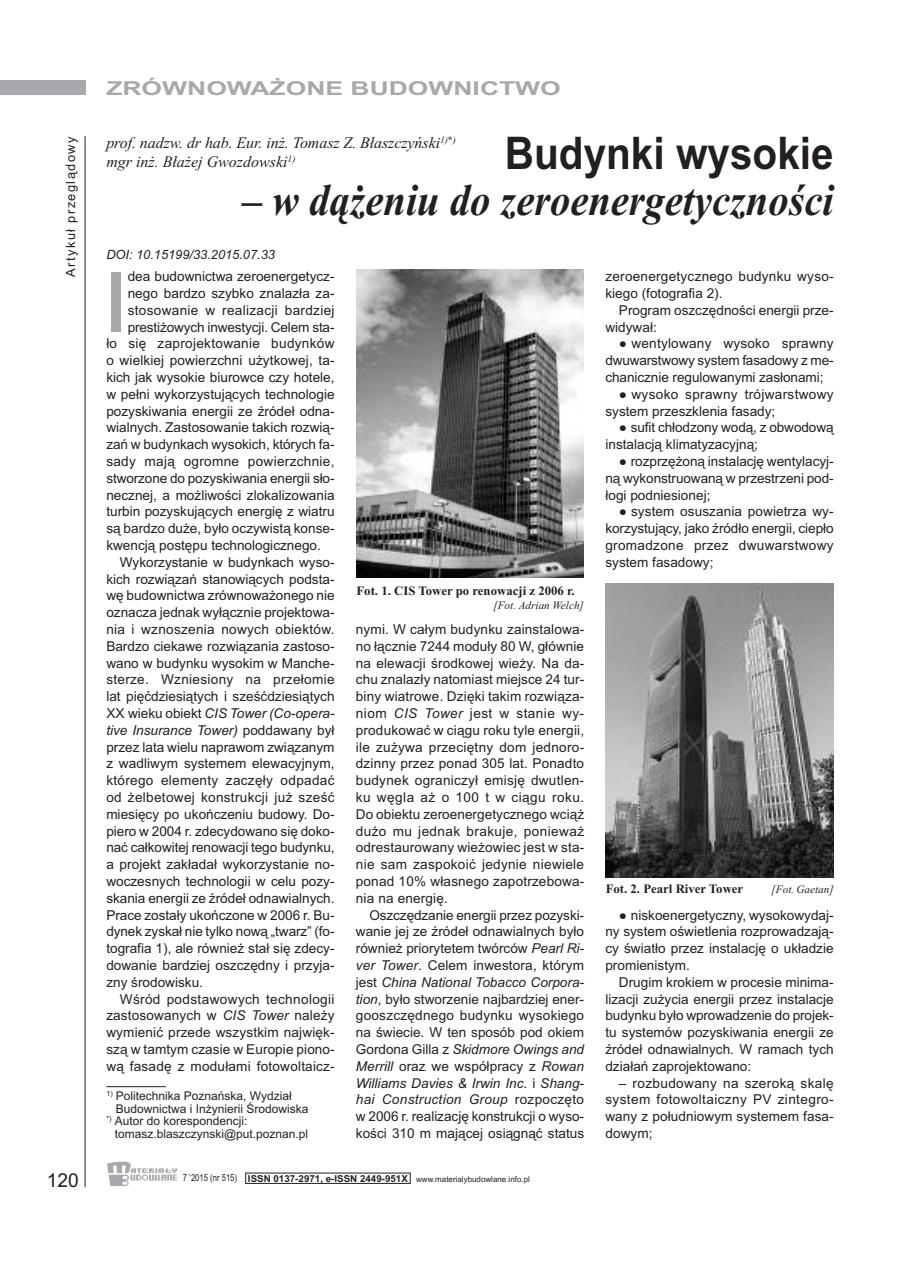
<style>
.page{position:relative;width:906px;height:1268px;background:#fff}
.page>*{position:absolute;margin:0;border:0;box-sizing:border-box;transform-origin:0 0}
.t1{font:700 82.8px "Arial";color:#a8a9ad;scale:.8 1}
.t2{font:italic 700 45px "Times New Roman";color:#231f20;scale:.9 1}
.t3{font:700 45px "Arial";color:#231f20;scale:.9 1}
.t4{font:700 19.2px "Arial";color:#a8a9ad;scale:1.38 1}
.t5{font:19.2px "Arial";color:#231f20}
.t6{font:italic 16.05px/19.2px "Times New Roman";letter-spacing:-.005em;color:#231f20}
.t7{font:13.65px/16.8px "Arial";color:#231f20;text-align:justify}
.t8{font:13.65px/16.8px "Arial";letter-spacing:.02em;color:#231f20}
.t9{font:italic 13.65px "Arial";color:#231f20}
.t10{font:13.65px "Arial";letter-spacing:.025em;color:#231f20}
.t11{font:700 12.75px "Times New Roman";color:#231f20}
.t12{font:italic 12.75px "Arial";color:#231f20}
.t13{font:12.75px "Arial";letter-spacing:.11em;color:#231f20}
.t14{font:12px "Arial";color:#231f20}
.t15{font:italic 11.25px "Times New Roman";color:#231f20}
.t16{font:7.95px "Arial";color:#231f20}
.s1{font-style:normal}
.s2{font-style:italic}
.s3{font-size:9.6px}
.s4{font-weight:700;font-size:9.6px}
</style>
<div class="page">
<div style="left:0;top:81px;width:85px;height:14px;background:#a8a9ad"></div>
<hr style="left:85px;top:136px;width:1px;height:1050px;background:#231f20">
<svg style="left:107px;top:1161px;width:70px;height:24px"></svg>
<hr style="left:106px;top:1086px;width:60px;height:1px;background:#231f20">
<img style="left:356px;top:269px;width:227px;height:308px">
<img style="left:605px;top:583px;width:228px;height:294px">
<p class="t13" style="left:63px;top:277px;width:142px;rotate:-90deg">Artykuł przeglądowy</p>
<h3 class="t5" style="left:47px;top:1168px;width:34px">120</h3>
<h3 class="t4" style="left:106px;top:77px;width:331px">ZRÓWNOWAŻONE BUDOWNICTWO</h3>
<p class="t6" style="left:106px;top:133px;width:351px">prof. nadzw. dr hab. Eur. inż. Tomasz Z. Błaszczyński<sup>1)*) </sup>mgr inż. Błażej Gwozdowski<sup>1)</sup></p>
<h2 class="t3" style="left:505px;top:127px;width:367px">Budynki wysokie</h2>
<h2 class="t2" style="left:242px;top:173px;width:659px">– w dążeniu do zeroenergetyczności</h2>
<p class="t12" style="left:106px;top:247px;width:170px">DOI: 10.15199/33.2015.07.33</p>
<h1 class="t1" style="left:106px;top:254px;width:25px">I</h1>
<p class="t7" style="left:128px;top:268px;width:208px">dea budownictwa zeroenergetycz-</p>
<p class="t7" style="left:128px;top:285px;width:208px">nego bardzo szybko znalazła za-</p>
<p class="t8" style="left:128px;top:301px;width:208px">stosowanie w realizacji bardziej</p>
<p class="t7" style="left:128px;top:318px;width:208px">prestiżowych inwestycji. Celem sta-</p>
<p class="t8" style="left:106px;top:335px;width:230px">ło się zaprojektowanie budynków</p>
<p class="t7" style="left:106px;top:352px;width:230px">o wielkiej powierzchni użytkowej, ta-</p>
<p class="t7" style="left:106px;top:369px;width:230px">kich jak wysokie biurowce czy hotele,</p>
<p class="t7" style="left:106px;top:385px;width:230px">w pełni wykorzystujących technologie</p>
<p class="t7" style="left:106px;top:402px;width:230px">pozyskiwania energii ze źródeł odna-</p>
<p class="t7" style="left:106px;top:419px;width:230px">wialnych. Zastosowanie takich rozwią-</p>
<p class="t7" style="left:106px;top:436px;width:230px">zań w budynkach wysokich, których fa-</p>
<p class="t8" style="left:106px;top:453px;width:230px">sady mają ogromne powierzchnie,</p>
<p class="t7" style="left:106px;top:469px;width:230px">stworzone do pozyskiwania energii sło-</p>
<p class="t7" style="left:106px;top:486px;width:230px">necznej, a możliwości zlokalizowania</p>
<p class="t7" style="left:106px;top:503px;width:230px">turbin pozyskujących energię z wiatru</p>
<p class="t7" style="left:106px;top:520px;width:230px">są bardzo duże, było oczywistą konse-</p>
<p class="t7" style="left:106px;top:536px;width:216px">kwencją postępu technologicznego.</p>
<p class="t7" style="left:120px;top:553px;width:216px">Wykorzystanie w budynkach wyso-</p>
<p class="t7" style="left:106px;top:570px;width:230px">kich rozwiązań stanowiących podsta-</p>
<p class="t7" style="left:106px;top:587px;width:230px">wę budownictwa zrównoważonego nie</p>
<p class="t7" style="left:106px;top:604px;width:230px">oznacza jednak wyłącznie projektowa-</p>
<p class="t8" style="left:106px;top:620px;width:230px">nia i wznoszenia nowych obiektów.</p>
<p class="t7" style="left:106px;top:637px;width:230px">Bardzo ciekawe rozwiązania zastoso-</p>
<p class="t7" style="left:106px;top:654px;width:230px">wano w budynku wysokim w Manche-</p>
<p class="t8" style="left:106px;top:671px;width:230px">sterze. Wzniesiony na przełomie</p>
<p class="t7" style="left:106px;top:688px;width:230px">lat pięćdziesiątych i sześćdziesiątych</p>
<p class="t9" style="left:106px;top:705px;width:229px"><span class="s1">XX wieku obiekt</span> CIS Tower (Co-opera-</p>
<p class="t9" style="left:106px;top:722px;width:230px">tive Insurance Tower) <span class="s1">poddawany był</span></p>
<p class="t7" style="left:106px;top:738px;width:230px">przez lata wielu naprawom związanym</p>
<p class="t7" style="left:106px;top:755px;width:230px">z wadliwym systemem elewacyjnym,</p>
<p class="t8" style="left:106px;top:771px;width:230px">którego elementy zaczęły odpadać</p>
<p class="t8" style="left:106px;top:788px;width:230px">od żelbetowej konstrukcji już sześć</p>
<p class="t7" style="left:106px;top:805px;width:230px">miesięcy po ukończeniu budowy. Do-</p>
<p class="t7" style="left:106px;top:822px;width:230px">piero w 2004 r. zdecydowano się doko-</p>
<p class="t7" style="left:106px;top:839px;width:230px">nać całkowitej renowacji tego budynku,</p>
<p class="t7" style="left:106px;top:855px;width:230px">a projekt zakładał wykorzystanie no-</p>
<p class="t7" style="left:106px;top:872px;width:230px">woczesnych technologii w celu pozy-</p>
<p class="t7" style="left:106px;top:889px;width:230px">skania energii ze źródeł odnawialnych.</p>
<p class="t7" style="left:106px;top:906px;width:230px">Prace zostały ukończone w 2006 r. Bu-</p>
<p class="t7" style="left:106px;top:923px;width:230px">dynek zyskał nie tylko nową „twarz” (fo-</p>
<p class="t7" style="left:106px;top:939px;width:230px">tografia 1), ale również stał się zdecy-</p>
<p class="t7" style="left:106px;top:956px;width:230px">dowanie bardziej oszczędny i przyja-</p>
<p class="t7" style="left:106px;top:973px;width:98px">zny środowisku.</p>
<p class="t10" style="left:120px;top:990px;width:216px">Wśród podstawowych technologii</p>
<p class="t7" style="left:106px;top:1006px;width:230px">zastosowanych w <span class="s2">CIS Tower</span> należy</p>
<p class="t7" style="left:106px;top:1023px;width:230px">wymienić przede wszystkim najwięk-</p>
<p class="t7" style="left:106px;top:1040px;width:230px">szą w tamtym czasie w Europie piono-</p>
<p class="t7" style="left:106px;top:1057px;width:230px">wą fasadę z modułami fotowoltaicz-</p>
<p class="t14" style="left:106px;top:1088px;width:187px"><sup>1)</sup> Politechnika Poznańska, Wydział</p>
<p class="t14" style="left:116px;top:1101px;width:194px">Budownictwa i Inżynierii Środowiska</p>
<p class="t14" style="left:106px;top:1113px;width:143px"><sup>*)</sup> Autor do korespondencji:</p>
<p class="t14" style="left:115px;top:1126px;width:195px">tomasz.blaszczynski@put.poznan.pl</p>
<p class="t11" style="left:356px;top:582px;width:220px">Fot. 1. CIS Tower po renowacji z 2006 r.</p>
<p class="t15" style="left:493px;top:598px;width:92px">[Fot. Adrian Welch]</p>
<p class="t7" style="left:356px;top:620px;width:230px">nymi. W całym budynku zainstalowa&shy;no łącznie 7244 moduły 80 W, głównie na elewacji środkowej wieży. Na da&shy;chu znalazły natomiast miejsce 24 tur&shy;biny wiatrowe. Dzięki takim rozwiąza&shy;niom <span class="s2">CIS Tower</span> jest w stanie wy&shy;produkować w ciągu roku tyle energii, ile zużywa przeciętny dom jednoro&shy;dzinny przez ponad 305 lat. Ponadto budynek ograniczył emisję dwutlen&shy;ku węgla aż o 100 t w ciągu roku.<br>Do obiektu zeroenergetycznego wciąż dużo mu jednak brakuje, ponieważ odrestaurowany wieżowiec jest w sta&shy;nie sam zaspokoić jedynie niewiele ponad 10% własnego zapotrzebowa&shy;nia na energię.</p>
<p class="t7" style="left:356px;top:906px;width:230px;text-indent:14px">Oszczędzanie energii przez pozyski&shy;wanie jej ze źródeł odnawialnych było również priorytetem twórców <span class="s2">Pearl Ri&shy;ver Tower</span>. Celem inwestora, którym jest <span class="s2">China National Tobacco Corpora&shy;tion</span>, było stworzenie najbardziej ener&shy;gooszczędnego budynku wysokiego na świecie. W ten sposób pod okiem Gordona Gilla z <span class="s2">Skidmore Owings and Merrill</span> oraz we współpracy z <span class="s2">Rowan Williams Davies &amp; Irwin Inc</span>. i <span class="s2">Shang&shy;hai Construction Group</span> rozpoczęto w 2006 r. realizację konstrukcji o wyso&shy;kości 310 m mającej osiągnąć status</p>
<p class="t16" style="left:183px;top:1174px;width:348px"><span class="s3">7 ’2015 (nr 515)</span> <span class="s4">ISSN 0137-2971, e-ISSN 2449-951X</span> www.materialybudowlane.info.pl</p>
<p class="t7" style="left:605px;top:268px;width:230px">zeroenergetycznego budynku wyso&shy;kiego (fotografia 2).</p>
<p class="t7" style="left:605px;top:301px;width:230px;text-indent:13px">Program oszczędności energii prze&shy;widywał:</p>
<p class="t7" style="left:605px;top:335px;width:230px;text-indent:14px">● wentylowany wysoko sprawny dwuwarstwowy system fasadowy z me&shy;chanicznie regulowanymi zasłonami;</p>
<p class="t8" style="left:605px;top:385px;width:230px;text-indent:14px">● wysoko sprawny trójwarstwowy system przeszklenia fasady;</p>
<p class="t7" style="left:605px;top:419px;width:230px;text-indent:14px">● sufit chłodzony wodą, z obwodową instalacją klimatyzacyjną;</p>
<p class="t7" style="left:605px;top:453px;width:230px;text-indent:13px">● rozprzężoną instalację wentylacyj&shy;ną wykonstruowaną w przestrzeni pod&shy;łogi podniesionej;</p>
<p class="t7" style="left:605px;top:503px;width:230px;text-indent:14px">● system osuszania powietrza wy&shy;korzystujący, jako źródło energii, ciepło gromadzone przez dwuwarstwowy system fasadowy;</p>
<p class="t11" style="left:605px;top:880px;width:139px">Fot. 2. Pearl River Tower</p>
<p class="t15" style="left:771px;top:882px;width:64px">[Fot. Gaetan]</p>
<p class="t7" style="left:605px;top:906px;width:230px;text-indent:14px">● niskoenergetyczny, wysokowydaj&shy;ny system oświetlenia rozprowadzają&shy;cy światło przez instalację o układzie promienistym.</p>
<p class="t7" style="left:605px;top:973px;width:230px;text-indent:14px">Drugim krokiem w procesie minima&shy;lizacji zużycia energii przez instalacje budynku było wprowadzenie do projek&shy;tu systemów pozyskiwania energii ze źródeł odnawialnych. W ramach tych działań zaprojektowano:</p>
<p class="t7" style="left:605px;top:1074px;width:230px;text-indent:14px">– rozbudowany na szeroką skalę system fotowoltaiczny PV zintegro&shy;wany z południowym systemem fasa&shy;dowym;</p>
</div>
